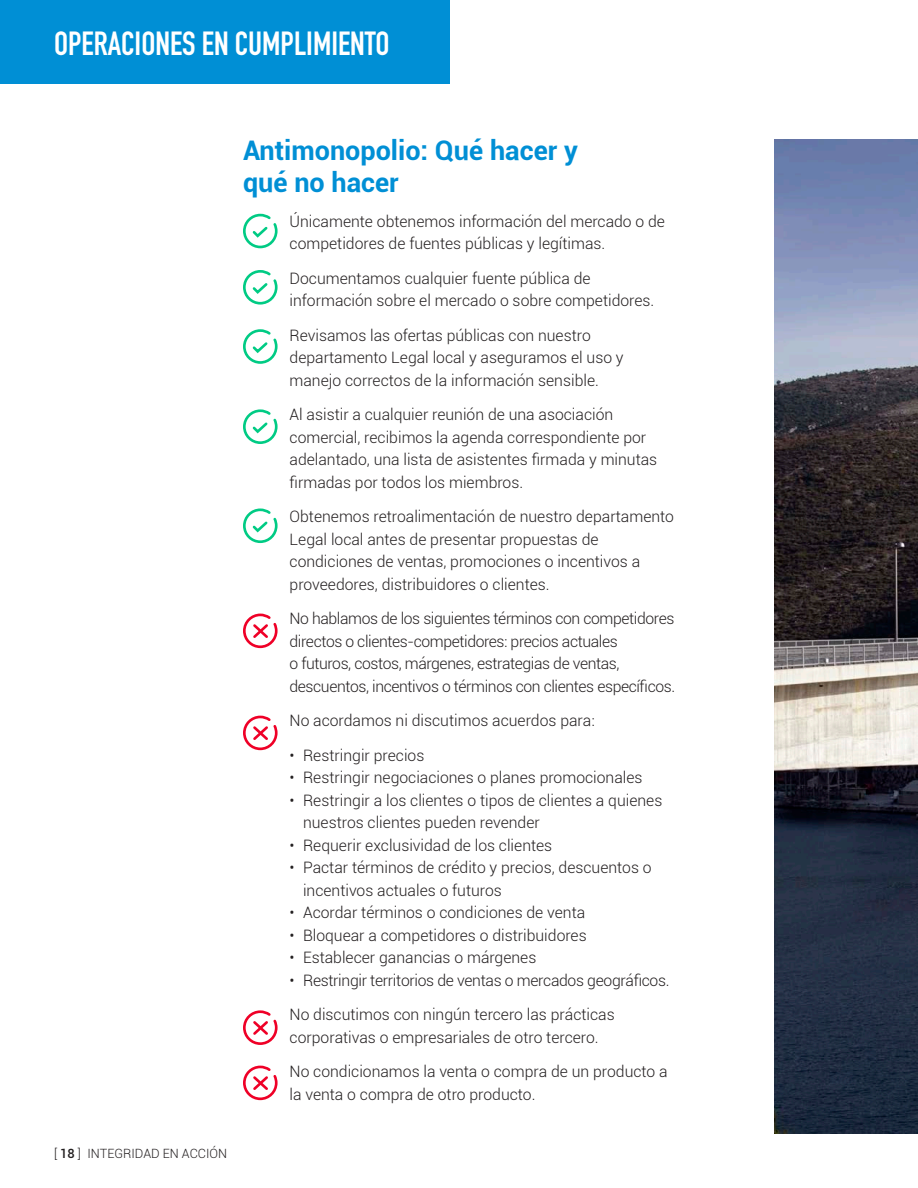
<style>
.page{position:relative;width:918px;height:1188px;background:#fff}
.page>*{position:absolute;margin:0;border:0;box-sizing:border-box;transform-origin:0 0}
.t1{font:700 33px "DIN Condensed";color:#fff}
.t2{font:700 27px/32.4px "Roboto";color:#008fd5}
.t3{font:300 15.75px/22.5px "Roboto";color:#231f20}
.t4{font:300 15.75px/22.5px "Roboto";letter-spacing:-.025em;color:#231f20}
.t5{font:300 15.75px "Roboto";letter-spacing:-.02em;color:#231f20}
.t6{font:300 12.75px "Roboto";color:#231f20}
.s1{font-weight:500}
</style>
<div class="page">
<div style="left:0;top:0;width:450px;height:83px;background:#008fd5"></div>
<img style="left:774px;top:140px;width:144px;height:994px">
<svg style="left:243px;top:213px;width:35px;height:36px"></svg>
<svg style="left:243px;top:270px;width:35px;height:35px"></svg>
<svg style="left:243px;top:329px;width:35px;height:35px"></svg>
<svg style="left:243px;top:409px;width:35px;height:35px"></svg>
<svg style="left:243px;top:508px;width:35px;height:36px"></svg>
<svg style="left:243px;top:613px;width:35px;height:36px"></svg>
<svg style="left:243px;top:715px;width:35px;height:36px"></svg>
<svg style="left:243px;top:1010px;width:35px;height:35px"></svg>
<svg style="left:243px;top:1065px;width:35px;height:36px"></svg>
<p class="t1" style="left:54px;top:21px;width:337px">OPERACIONES EN CUMPLIMIENTO</p>
<p class="t6" style="left:54px;top:1145px;width:175px">[ <span class="s1">18</span> ] INTEGRIDAD EN ACCIÓN</p>
<p class="t2" style="left:243px;top:133px;width:336px">Antimonopolio: Qué hacer y qué no hacer</p>
<p class="t3" style="left:290px;top:209px;width:377px">Únicamente obtenemos información del mercado o de competidores de fuentes públicas y legítimas.</p>
<p class="t3" style="left:290px;top:266px;width:366px">Documentamos cualquier fuente pública de información sobre el mercado o sobre competidores.</p>
<p class="t3" style="left:290px;top:323px;width:336px">Revisamos las ofertas públicas con nuestro departamento Legal local y aseguramos el uso y manejo correctos de la información sensible.</p>
<p class="t3" style="left:290px;top:403px;width:369px">Al asistir a cualquier reunión de una asociación comercial, recibimos la agenda correspondiente por adelantado, una lista de asistentes firmada y minutas firmadas por todos los miembros.</p>
<p class="t3" style="left:290px;top:505px;width:386px">Obtenemos retroalimentación de nuestro departamento Legal local antes de presentar propuestas de condiciones de ventas, promociones o incentivos a proveedores, distribuidores o clientes.</p>
<p class="t4" style="left:290px;top:607px;width:387px">No hablamos de los siguientes términos con competidores directos o clientes-competidores: precios actuales<br>o futuros, costos, márgenes, estrategias de ventas, descuentos, incentivos o términos con clientes específicos.</p>
<p class="t3" style="left:290px;top:709px;width:307px">No acordamos ni discutimos acuerdos para:</p>
<p class="t3" style="left:290px;top:743px;width:136px">• Restringir precios</p>
<p class="t3" style="left:290px;top:766px;width:354px">• Restringir negociaciones o planes promocionales</p>
<p class="t3" style="left:303px;top:788px;width:361px;text-indent:-14px">• Restringir a los clientes o tipos de clientes a quienes nuestros clientes pueden revender</p>
<p class="t3" style="left:290px;top:833px;width:264px">• Requerir exclusividad de los clientes</p>
<p class="t3" style="left:303px;top:856px;width:350px;text-indent:-14px">• Pactar términos de crédito y precios, descuentos o incentivos actuales o futuros</p>
<p class="t3" style="left:290px;top:901px;width:297px">• Acordar términos o condiciones de venta</p>
<p class="t3" style="left:290px;top:923px;width:299px">• Bloquear a competidores o distribuidores</p>
<p class="t3" style="left:290px;top:946px;width:248px">• Establecer ganancias o márgenes</p>
<p class="t5" style="left:290px;top:969px;width:381px">• Restringir territorios de ventas o mercados geográficos.</p>
<p class="t3" style="left:290px;top:1003px;width:327px">No discutimos con ningún tercero las prácticas corporativas o empresariales de otro tercero.</p>
<p class="t3" style="left:290px;top:1060px;width:380px">No condicionamos la venta o compra de un producto a la venta o compra de otro producto.</p>
</div>
